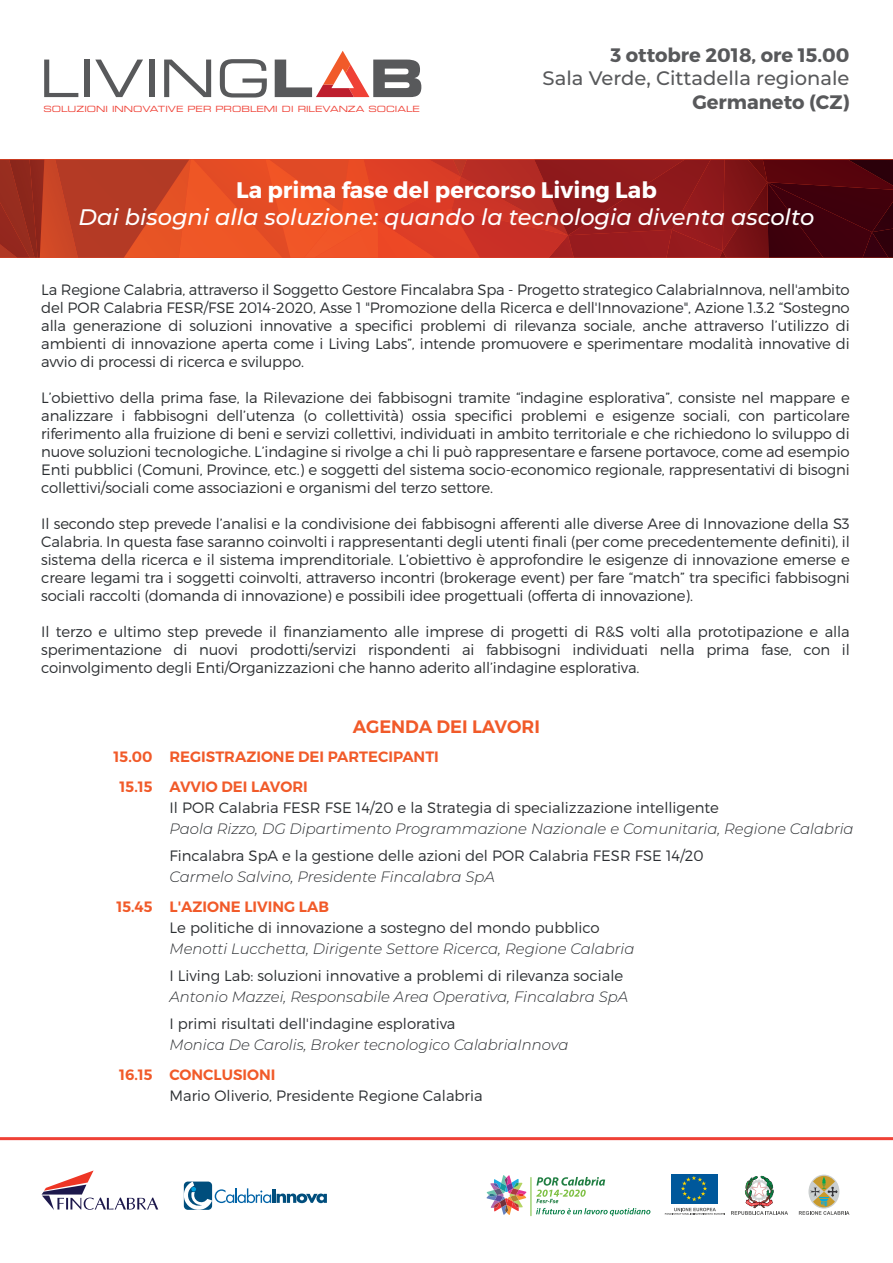
<style>
.page{position:relative;width:893px;height:1263px;background:#fff}
.page>*{position:absolute;margin:0;border:0;box-sizing:border-box;transform-origin:0 0}
.t1{font:italic 500 22.5px "Montserrat";color:#fff}
.t2{font:700 22.5px "Montserrat";color:#fff}
.t3{font:700 19.5px "Montserrat";color:#58595b}
.t4{font:500 19.5px "Montserrat";color:#58595b}
.t5{font:600 18px "Montserrat";color:#f15a29}
.t6{font:300 15px/18px "Montserrat";color:#2b2e31;text-align:justify}
.t7{font:italic 300 15px "Montserrat";color:#2b2e31}
.t8{font:600 15px/30px "Montserrat";color:#f15a29}
.t9{font:8.55px "Eurostile LT Std Ex 2";color:#ef4136}
</style>
<div class="page">
<svg style="left:42px;top:1170px;width:116px;height:40px"></svg>
<hr style="left:272px;top:1189px;width:4px;height:14px;background:#004e7d">
<svg style="left:277px;top:1193px;width:50px;height:10px"></svg>
<svg style="left:183px;top:1181px;width:88px;height:29px"></svg>
<svg style="left:808px;top:1174px;width:31px;height:34px"></svg>
<svg style="left:799px;top:1176px;width:50px;height:39px"></svg>
<svg style="left:731px;top:1176px;width:57px;height:39px"></svg>
<img style="left:487px;top:1175px;width:163px;height:41px">
<div style="left:672px;top:1174px;width:46px;height:30px;background:#00589b"></div>
<svg style="left:681px;top:1176px;width:26px;height:25px"></svg>
<svg style="left:665px;top:1208px;width:60px;height:7px"></svg>
<svg style="left:0;top:160px;width:893px;height:98px;background:#ad2e1f"></svg>
<svg style="left:44px;top:60px;width:34px;height:37px"></svg>
<div style="left:84px;top:60px;width:5px;height:37px;background:#58595b"></div>
<svg style="left:95px;top:60px;width:48px;height:37px"></svg>
<div style="left:149px;top:60px;width:5px;height:37px;background:#58595b"></div>
<svg style="left:164px;top:60px;width:47px;height:37px"></svg>
<svg style="left:220px;top:59px;width:47px;height:38px"></svg>
<svg style="left:275px;top:51px;width:146px;height:46px"></svg>
<hr style="left:0;top:1137px;width:893px;height:3px;background:#ef4136">
<p class="t9" style="left:43px;top:103px;width:378px">SOLUZIONI INNOVATIVE PER PROBLEMI DI RILEVANZA SOCIALE</p>
<h2 class="t3" style="left:610px;top:43px;width:241px">3 ottobre 2018, ore 15.00</h2>
<h2 class="t4" style="left:543px;top:65px;width:308px">Sala Verde, Cittadella regionale</h2>
<h2 class="t3" style="left:692px;top:90px;width:159px">Germaneto (CZ)</h2>
<h1 class="t2" style="left:236px;top:176px;width:422px">La prima fase del percorso Living Lab</h1>
<h1 class="t1" style="left:79px;top:201px;width:737px">Dai bisogni alla soluzione: quando la tecnologia diventa ascolto</h1>
<p class="t6" style="left:41px;top:280px;width:810px">La Regione Calabria, attraverso il Soggetto Gestore Fincalabra Spa - Progetto strategico CalabriaInnova, nell'ambito del POR Calabria FESR/FSE 2014-2020, Asse 1 "Promozione della Ricerca e dell'Innovazione", Azione 1.3.2 “Sostegno alla generazione di soluzioni innovative a specifici problemi di rilevanza sociale, anche attraverso l’utilizzo di ambienti di innovazione aperta come i Living Labs”, intende promuovere e sperimentare modalità innovative di avvio di processi di ricerca e sviluppo.</p>
<p class="t6" style="left:41px;top:388px;width:810px">L’obiettivo della prima fase, la Rilevazione dei fabbisogni tramite “indagine esplorativa”, consiste nel mappare e analizzare i fabbisogni dell’utenza (o collettività) ossia specifici problemi e esigenze sociali, con particolare riferimento alla fruizione di beni e servizi collettivi, individuati in ambito territoriale e che richiedono lo sviluppo di nuove soluzioni tecnologiche. L’indagine si rivolge a chi li può rappresentare e farsene portavoce, come ad esempio Enti pubblici (Comuni, Province, etc.) e soggetti del sistema socio-economico regionale, rappresentativi di bisogni collettivi/sociali come associazioni e organismi del terzo settore.</p>
<p class="t6" style="left:41px;top:514px;width:810px">Il secondo step prevede l’analisi e la condivisione dei fabbisogni afferenti alle diverse Aree di Innovazione della S3<br>Calabria. In questa fase saranno coinvolti i rappresentanti degli utenti finali (per come precedentemente definiti), il sistema della ricerca e il sistema imprenditoriale. L’obiettivo è approfondire le esigenze di innovazione emerse e creare legami tra i soggetti coinvolti, attraverso incontri (brokerage event) per fare “match” tra specifici fabbisogni sociali raccolti (domanda di innovazione) e possibili idee progettuali (offerta di innovazione).</p>
<p class="t6" style="left:41px;top:622px;width:810px">Il terzo e ultimo step prevede il finanziamento alle imprese di progetti di R&amp;S volti alla prototipazione e alla sperimentazione di nuovi prodotti/servizi rispondenti ai fabbisogni individuati nella prima fase, con il coinvolgimento degli Enti/Organizzazioni che hanno aderito all’indagine esplorativa.</p>
<p class="t8" style="left:114px;top:742px;width:41px;text-align:center">15.00<br>15.15</p>
<p class="t8" style="left:116px;top:892px;width:38px">15.45</p>
<p class="t8" style="left:119px;top:1060px;width:35px">16.15</p>
<p class="t5" style="left:353px;top:715px;width:189px">AGENDA DEI LAVORI</p>
<p class="t8" style="left:170px;top:742px;width:271px">REGISTRAZIONE DEI PARTECIPANTI<br>AVVIO DEI LAVORI</p>
<p class="t6" style="left:170px;top:799px;width:551px">Il POR Calabria FESR FSE 14/20 e la Strategia di specializzazione intelligente</p>
<p class="t7" style="left:170px;top:819px;width:686px">Paola Rizzo, DG Dipartimento Programmazione Nazionale e Comunitaria, Regione Calabria</p>
<p class="t6" style="left:170px;top:847px;width:536px">Fincalabra SpA e la gestione delle azioni del POR Calabria FESR FSE 14/20</p>
<p class="t7" style="left:170px;top:867px;width:327px">Carmelo Salvino, Presidente Fincalabra SpA</p>
<p class="t8" style="left:170px;top:892px;width:161px">L'AZIONE LIVING LAB</p>
<p class="t6" style="left:170px;top:919px;width:432px">Le politiche di innovazione a sostegno del mondo pubblico</p>
<p class="t7" style="left:170px;top:939px;width:466px">Menotti Lucchetta, Dirigente Settore Ricerca, Regione Calabria</p>
<p class="t6" style="left:170px;top:967px;width:455px">I Living Lab: soluzioni innovative a problemi di rilevanza sociale</p>
<p class="t7" style="left:170px;top:987px;width:460px">Antonio Mazzei, Responsabile Area Operativa, Fincalabra SpA</p>
<p class="t6" style="left:170px;top:1015px;width:287px">I primi risultati dell'indagine esplorativa</p>
<p class="t7" style="left:170px;top:1035px;width:401px">Monica De Carolis, Broker tecnologico CalabriaInnova</p>
<p class="t8" style="left:170px;top:1060px;width:108px">CONCLUSIONI</p>
<p class="t6" style="left:170px;top:1087px;width:315px">Mario Oliverio, Presidente Regione Calabria</p>
</div>
